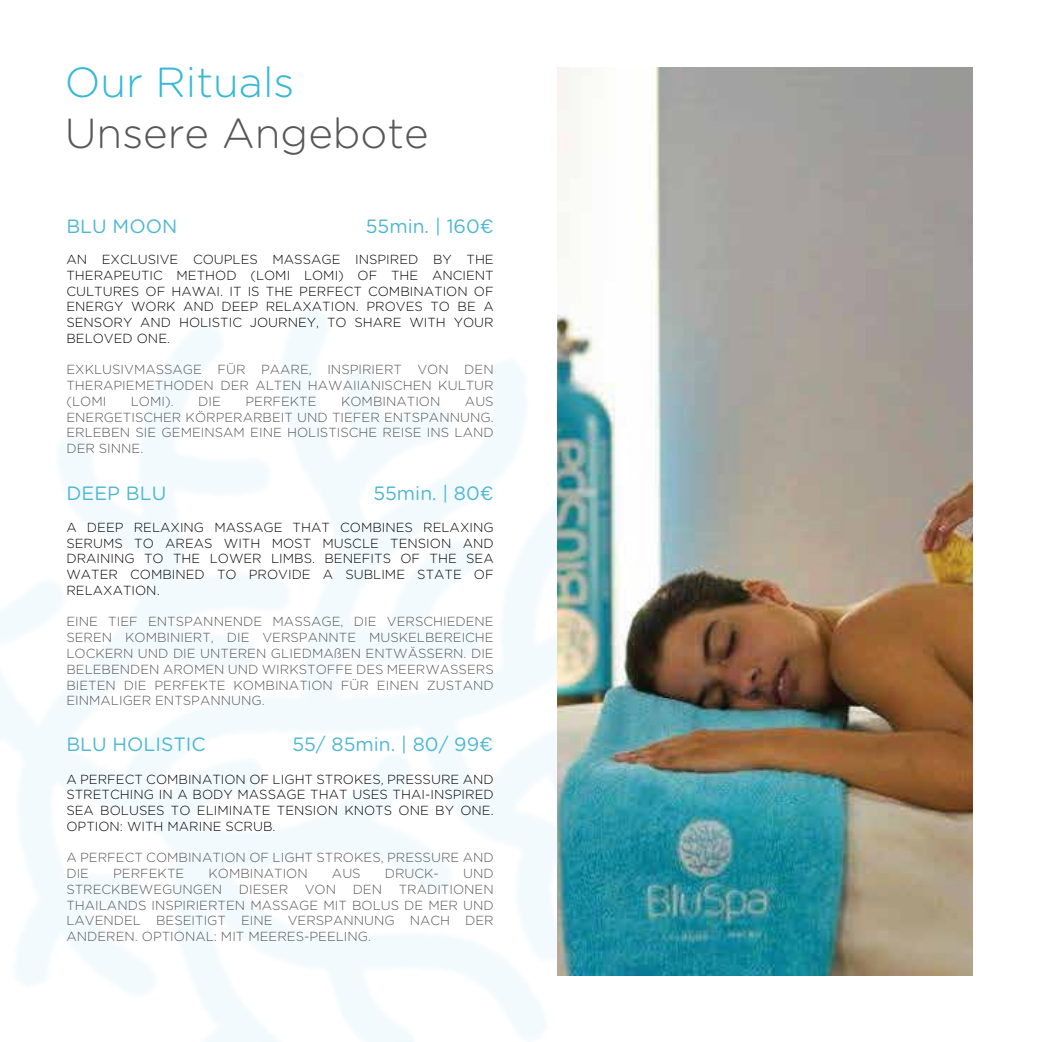
<style>
.page{position:relative;width:1042px;height:1042px;background:#fff}
.page>*{position:absolute;margin:0;border:0;box-sizing:border-box;transform-origin:0 0}
.t1{font:300 42px "Gotham Rounded";color:#575757}
.t2{font:300 42px "Gotham Rounded";color:#36b9d4}
.t3{font:19.25px "Gotham Rounded";color:#4db7d1}
.t4{font:300 13.12px/15.8px "Gotham Rounded";color:#575757;text-align:justify}
.t5{font:300 13.12px/15.8px "Gotham Rounded";color:#040404;text-align:justify}
.s1{font-family:"Minion Pro"}
</style>
<div class="page">
<img style="left:557px;top:67px;width:415px;height:909px">
<h1 class="t2" style="left:65px;top:55px;width:231px">Our Rituals</h1>
<h1 class="t1" style="left:65px;top:105px;width:366px">Unsere Angebote</h1>
<h2 class="t3" style="left:66px;top:213px;width:112px">BLU MOON</h2>
<h2 class="t3" style="left:366px;top:213px;width:129px">55min. | 160€</h2>
<p class="t5" style="left:66px;top:251px;width:429px">AN EXCLUSIVE COUPLES MASSAGE INSPIRED BY THE THERAPEUTIC METHOD (LOMI LOMI) OF THE ANCIENT CULTURES OF HAWAI. IT IS THE PERFECT COMBINATION OF ENERGY WORK AND DEEP RELAXATION. PROVES TO BE A SENSORY AND HOLISTIC JOURNEY, TO SHARE WITH YOUR BELOVED ONE.</p>
<p class="t4" style="left:66px;top:361px;width:429px">EXKLUSIVMASSAGE FÜR PAARE, INSPIRIERT VON DEN THERAPIEMETHODEN DER ALTEN HAWAIIANISCHEN KULTUR (LOMI</p>
<p class="t4" style="left:131px;top:393px;width:44px">LOMI).</p>
<p class="t4" style="left:198px;top:393px;width:24px">DIE</p>
<p class="t4" style="left:245px;top:393px;width:73px">PERFEKTE</p>
<p class="t4" style="left:341px;top:393px;width:101px">KOMBINATION</p>
<p class="t4" style="left:66px;top:393px;width:429px;text-indent:398px">AUS ENERGETISCHER KÖRPERARBEIT UND TIEFER ENTSPANNUNG.<br>ERLEBEN SIE GEMEINSAM EINE HOLISTISCHE REISE INS LAND DER SINNE.</p>
<h2 class="t3" style="left:66px;top:480px;width:101px">DEEP BLU</h2>
<h2 class="t3" style="left:373px;top:480px;width:122px">55min<span class="s1">.</span> | 80€</h2>
<p class="t5" style="left:66px;top:519px;width:429px">A DEEP RELAXING MASSAGE THAT COMBINES RELAXING SERUMS TO AREAS WITH MOST MUSCLE TENSION AND DRAINING TO THE LOWER LIMBS. BENEFITS OF THE SEA WATER COMBINED TO PROVIDE A SUBLIME STATE OF RELAXATION.</p>
<p class="t4" style="left:66px;top:613px;width:429px">EINE TIEF ENTSPANNENDE MASSAGE, DIE VERSCHIEDENE SEREN KOMBINIERT, DIE VERSPANNTE MUSKELBEREICHE LOCKERN UND DIE UNTEREN GLIEDMAßEN ENTWÄSSERN. DIE BELEBENDEN AROMEN UND WIRKSTOFFE DES MEERWASSERS BIETEN DIE PERFEKTE KOMBINATION FÜR EINEN ZUSTAND EINMALIGER ENTSPANNUNG.</p>
<h2 class="t3" style="left:66px;top:731px;width:141px">BLU HOLISTIC</h2>
<h2 class="t3" style="left:292px;top:731px;width:202px">55/ 85min. | 80/ 99€</h2>
<p class="t5" style="left:66px;top:770px;width:429px">A PERFECT COMBINATION OF LIGHT STROKES, PRESSURE AND STRETCHING IN A BODY MASSAGE THAT USES THAI-INSPIRED SEA BOLUSES TO ELIMINATE TENSION KNOTS ONE BY ONE.<br>OPTION: WITH MARINE SCRUB.</p>
<p class="t4" style="left:66px;top:849px;width:429px">A PERFECT COMBINATION OF LIGHT STROKES, PRESSURE AND<br>DIE</p>
<p class="t4" style="left:113px;top:865px;width:73px">PERFEKTE</p>
<p class="t4" style="left:208px;top:865px;width:101px">KOMBINATION</p>
<p class="t4" style="left:332px;top:865px;width:30px">AUS</p>
<p class="t4" style="left:385px;top:865px;width:56px">DRUCK-</p>
<p class="t4" style="left:463px;top:865px;width:32px">UND</p>
<p class="t4" style="left:66px;top:881px;width:157px">STRECKBEWEGUNGEN</p>
<p class="t4" style="left:239px;top:881px;width:51px">DIESER</p>
<p class="t4" style="left:305px;top:881px;width:33px">VON</p>
<p class="t4" style="left:353px;top:881px;width:31px">DEN</p>
<p class="t4" style="left:66px;top:881px;width:429px;text-indent:332px">TRADITIONEN THAILANDS INSPIRIERTEN MASSAGE MIT BOLUS DE MER UND LAVENDEL BESEITIGT EINE VERSPANNUNG NACH DER ANDEREN. OPTIONAL: MIT MEERES-PEELING.</p>
</div>
